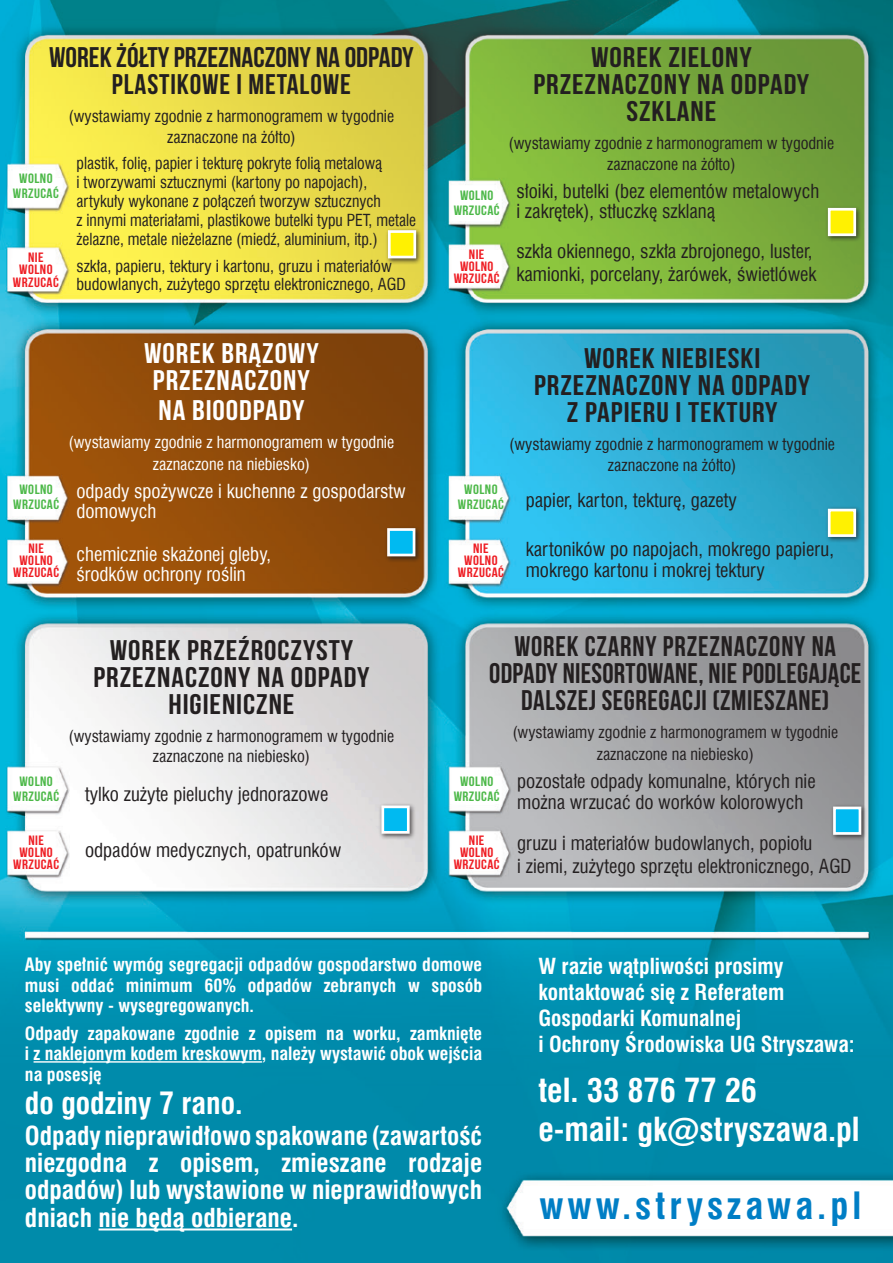
<style>
.page{position:relative;width:893px;height:1263px;background:#fff}
.page>*{position:absolute;margin:0;border:0;box-sizing:border-box;transform-origin:0 0}
.t1{font:36.75px "Swis 721 Cn EU Bold";letter-spacing:.11em;color:#007ec5}
.t2{font:32.4px/39px "Swis 721 Cn EU Bold";color:#fff}
.t3{font:30px "Swis 721 Cn EU Bold";color:#fff}
.t4{font:28.35px/27px "Bebas Neue";letter-spacing:.03em;color:#231f20;text-align:center;scale:1.1 1}
.t5{font:28.35px/27px "Bebas Neue";letter-spacing:.03em;color:#231f20;text-align:center}
.t6{font:28.35px/27px "Bebas Neue";color:#231f20;text-align:center}
.t7{font:28.35px/28px "Bebas Neue";letter-spacing:.03em;color:#fff;text-align:center;scale:1.1 1}
.t8{font:25.5px/27.5px "Swis 721 Cn EU Bold";color:#fff;text-align:justify}
.t9{font:21.6px/26px "Swis 721 Cn EU Bold";color:#fff}
.t10{font:18.9px/20.2px "Swis 721 Cn EU Normal";color:#231f20}
.t11{font:18.9px/20.2px "Swis 721 Cn EU Normal";color:#fff}
.t12{font:18px/20.2px "Swis 721 Cn EU Bold";color:#fff;text-align:justify}
.t13{font:16.2px/18.9px "Swis 721 Cn EU Normal";color:#231f20;text-align:center}
.t14{font:16.2px/22.6px "Swis 721 Cn EU Normal";color:#fff;text-align:center}
.t15{font:13.5px/12.1px "Bebas Neue";letter-spacing:.03em;color:#ee1d23;text-align:center;scale:1.1 1}
.t16{font:13.5px/14.9px "Bebas Neue";letter-spacing:.03em;color:#4cb848;text-align:center;scale:1.1 1}
.s1{font-size:25.65px}
</style>
<div class="page">
<img style="left:0;top:0;width:893px;height:1263px">
<hr style="left:34px;top:1061px;width:228px;height:1px;background:#fff">
<hr style="left:99px;top:1228px;width:193px;height:2px;background:#fff">
<div style="left:378px;top:802px;width:37px;height:37px;background:#231f20;opacity:.75"></div>
<div style="left:381px;top:805px;width:29px;height:29px;background:#00baf1;border:3px solid #fff"></div>
<div style="left:830px;top:803px;width:37px;height:38px;background:#231f20;opacity:.75"></div>
<div style="left:833px;top:806px;width:28px;height:29px;background:#00baf1;border:3px solid #fff"></div>
<div style="left:385px;top:227px;width:37px;height:37px;background:#231f20;opacity:.75"></div>
<div style="left:388px;top:230px;width:28px;height:28px;background:#fff101;border:3px solid #fff"></div>
<div style="left:825px;top:205px;width:37px;height:37px;background:#231f20;opacity:.75"></div>
<div style="left:828px;top:208px;width:28px;height:28px;background:#fff101;border:3px solid #fff"></div>
<div style="left:384px;top:525px;width:37px;height:37px;background:#231f20;opacity:.75"></div>
<div style="left:387px;top:528px;width:28px;height:28px;background:#00baf1;border:3px solid #fff"></div>
<div style="left:825px;top:505px;width:37px;height:38px;background:#231f20;opacity:.75"></div>
<div style="left:828px;top:509px;width:28px;height:28px;background:#fff101;border:3px solid #fff"></div>
<h3 class="t6" style="left:49px;top:44px;width:366px">WOREK ŻÓŁTY PRZEZNACZONY NA ODPADY<br>PLASTIKOWE I METALOWE</h3>
<p class="t13" style="left:69px;top:106px;width:327px;line-height:20.2px">(wystawiamy zgodnie z harmonogramem w tygodnie zaznaczone na żółto)</p>
<p class="t13" style="left:77px;top:154px;width:341px;text-align:left">plastik, folię, papier i tekturę pokryte folią metalową<br>i tworzywami sztucznymi (kartony po napojach), artykuły wykonane z połączeń tworzyw sztucznych<br>z innymi materiałami, plastikowe butelki typu PET, metale żelazne, metale nieżelazne (miedź, aluminium, itp.)</p>
<p class="t13" style="left:77px;top:256px;width:331px;text-align:left">szkła, papieru, tektury i kartonu, gruzu i materiałów budowlanych, zużytego sprzętu elektronicznego, AGD</p>
<p class="t16" style="left:13px;top:171px;width:43px">WOLNO<br>WRZUCAĆ</p>
<p class="t16" style="left:454px;top:188px;width:43px">WOLNO<br>WRZUCAĆ</p>
<p class="t15" style="left:13px;top:251px;width:43px">NIE<br>WOLNO<br>WRZUCAĆ</p>
<p class="t15" style="left:454px;top:248px;width:43px">NIE<br>WOLNO<br>WRZUCAĆ</p>
<h3 class="t4" style="left:533px;top:44px;width:252px">WOREK ZIELONY<br>PRZEZNACZONY NA ODPADY<br>SZKLANE</h3>
<p class="t13" style="left:508px;top:133px;width:327px;line-height:20.2px">(wystawiamy zgodnie z harmonogramem w tygodnie zaznaczone na żółto)</p>
<p class="t10" style="left:516px;top:181px;width:304px">słoiki, butelki (bez elementów metalowych i zakrętek), stłuczkę szklaną</p>
<p class="t10" style="left:516px;top:240px;width:302px;line-height:22.6px">szkła okiennego, szkła zbrojonego, luster, kamionki, porcelany, żarówek, świetlówek</p>
<p class="t16" style="left:13px;top:482px;width:43px">WOLNO<br>WRZUCAĆ</p>
<p class="t15" style="left:13px;top:542px;width:43px">NIE<br>WOLNO<br>WRZUCAĆ</p>
<h3 class="t7" style="left:144px;top:339px;width:160px">WOREK BRĄZOWY<br>PRZEZNACZONY<br>NA BIOODPADY</h3>
<p class="t14" style="left:69px;top:430px;width:327px">(wystawiamy zgodnie z harmonogramem w tygodnie zaznaczone na niebiesko)</p>
<p class="t11" style="left:77px;top:481px;width:331px">odpady spożywcze i kuchenne z gospodarstw domowych</p>
<p class="t11" style="left:77px;top:543px;width:196px">chemicznie skażonej gleby, środków ochrony roślin</p>
<h3 class="t4" style="left:534px;top:345px;width:252px">WOREK NIEBIESKI<br>PRZEZNACZONY NA ODPADY<br>Z PAPIERU I TEKTURY</h3>
<p class="t13" style="left:509px;top:434px;width:327px;line-height:20.2px">(wystawiamy zgodnie z harmonogramem w tygodnie zaznaczone na żółto)</p>
<p class="t10" style="left:526px;top:489px;width:213px">papier, karton, tekturę, gazety</p>
<p class="t10" style="left:526px;top:539px;width:310px;line-height:21px">kartoników po napojach, mokrego papieru, mokrego kartonu i mokrej tektury</p>
<p class="t16" style="left:458px;top:482px;width:43px">WOLNO<br>WRZUCAĆ</p>
<p class="t15" style="left:458px;top:542px;width:43px">NIE<br>WOLNO<br>WRZUCAĆ</p>
<p class="t16" style="left:13px;top:774px;width:43px">WOLNO<br>WRZUCAĆ</p>
<p class="t15" style="left:13px;top:834px;width:43px">NIE<br>WOLNO<br>WRZUCAĆ</p>
<h3 class="t4" style="left:94px;top:636px;width:252px">WOREK PRZEŹROCZYSTY<br>PRZEZNACZONY NA ODPADY<br>HIGIENICZNE</h3>
<p class="t13" style="left:69px;top:726px;width:327px;line-height:20.2px">(wystawiamy zgodnie z harmonogramem w tygodnie zaznaczone na niebiesko)</p>
<p class="t10" style="left:85px;top:784px;width:245px">tylko zużyte pieluchy jednorazowe</p>
<p class="t10" style="left:85px;top:839px;width:258px">odpadów medycznych, opatrunków</p>
<h3 class="t5" style="left:489px;top:632px;width:374px">WOREK CZARNY PRZEZNACZONY NA<br>ODPADY NIESORTOWANE, NIE PODLEGAJĄCE<br>DALSZEJ SEGREGACJI (ZMIESZANE)</h3>
<p class="t13" style="left:512px;top:720px;width:327px;line-height:22.6px">(wystawiamy zgodnie z harmonogramem w tygodnie zaznaczone na niebiesko)</p>
<p class="t10" style="left:517px;top:771px;width:300px">pozostałe odpady komunalne, których nie można wrzucać do worków kolorowych</p>
<p class="t10" style="left:517px;top:832px;width:336px;line-height:22.5px">gruzu i materiałów budowlanych, popiołu<br>i ziemi, zużytego sprzętu elektronicznego, AGD</p>
<p class="t16" style="left:454px;top:774px;width:43px">WOLNO<br>WRZUCAĆ</p>
<p class="t15" style="left:454px;top:834px;width:43px">NIE<br>WOLNO<br>WRZUCAĆ</p>
<p class="t12" style="left:25px;top:955px;width:459px">Aby spełnić wymóg segregacji odpadów gospodarstwo domowe musi oddać minimum 60% odpadów zebranych w sposób selektywny - wysegregowanych.</p>
<p class="t12" style="left:25px;top:1024px;width:459px">Odpady zapakowane zgodnie z opisem na worku, zamknięte i z naklejonym kodem kreskowym, należy wystawić obok wejścia na posesję</p>
<h3 class="t3" style="left:25px;top:1085px;width:219px">do godziny 7 rano.</h3>
<h3 class="t8" style="left:25px;top:1123px;width:459px">Odpady nieprawidłowo spakowane (zawartość niezgodna z opisem, zmieszane rodzaje odpadów) lub wystawione w nieprawidłowych dniach nie będą odbierane<span class="s1">.</span></h3>
<h3 class="t9" style="left:538px;top:954px;width:318px">W razie wątpliwości prosimy kontaktować się z Referatem<br>Gospodarki Komunalnej<br>i Ochrony Środowiska UG Stryszawa:</h3>
<h2 class="t2" style="left:538px;top:1072px;width:323px">tel. 33 876 77 26<br>e-mail: gk@stryszawa.pl</h2>
<h1 class="t1" style="left:539px;top:1184px;width:323px">www.stryszawa.pl</h1>
</div>
